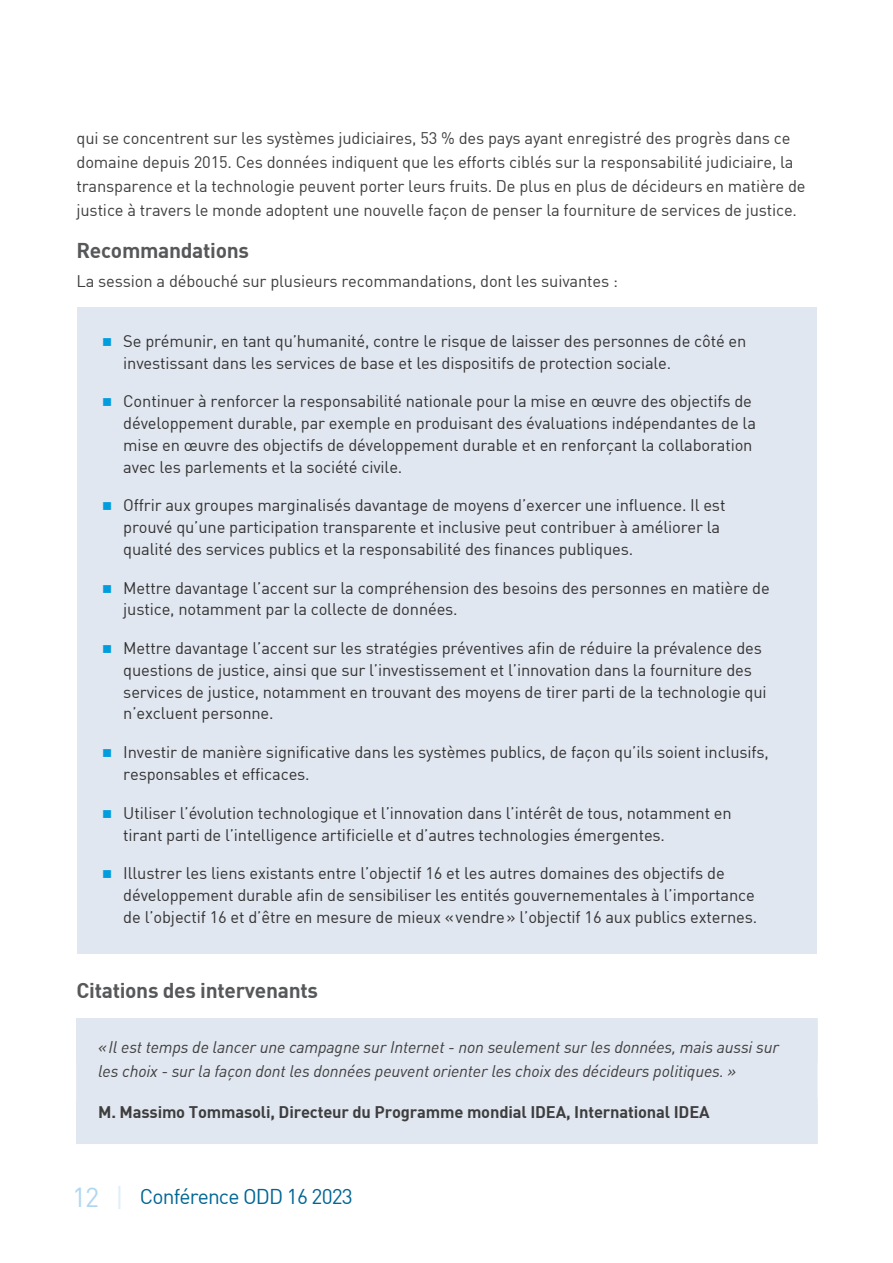
<style>
.page{position:relative;width:893px;height:1263px;background:#fff}
.page>*{position:absolute;margin:0;border:0;box-sizing:border-box;transform-origin:0 0}
.t1{font:21px "DIN Bold";letter-spacing:-.015em;color:#57585a}
.t2{font:21px "DIN";letter-spacing:-.04em;color:#016694}
.t3{font:16.5px/21.8px "DIN";letter-spacing:-.01em;color:#333233}
.Body_Text{font:16.5px/24px "DIN";letter-spacing:-.01em;color:#3e3e3f}
.Quote_Text{font:italic 16.5px/24px "DIN Offc";letter-spacing:-.01em;color:#3e3e3f}
.Quote_Bold{font:16.5px "DIN Bold";letter-spacing:-.01em;color:#3e3e3f}
.s1{font-size:27px;color:#afd7f2}
.s2{font-size:27px;color:#dfeffa}
</style>
<div class="page">
<div style="left:77px;top:307px;width:739px;height:647px;background:#e1e7f0"></div>
<div style="left:77px;top:1040px;width:740px;height:78px;background:#e1e7f0"></div>
<hr style="left:76px;top:1018px;width:2px;height:126px;background:#e1e7f0">
<hr style="left:816px;top:1018px;width:2px;height:126px;background:#e1e7f0">
<div style="left:76px;top:1018px;width:742px;height:45px;background:#e1e7f0"></div>
<div style="left:76px;top:1099px;width:742px;height:45px;background:#e1e7f0"></div>
<p class="Body_Text" style="left:77px;top:126px;width:730px">qui se concentrent sur les systèmes judiciaires, 53 % des pays ayant enregistré des progrès dans ce domaine depuis 2015. Ces données indiquent que les efforts ciblés sur la responsabilité judiciaire, la transparence et la technologie peuvent porter leurs fruits. De plus en plus de décideurs en matière de justice à travers le monde adoptent une nouvelle façon de penser la fourniture de services de justice.</p>
<h3 class="t1" style="left:77px;top:237px;width:174px">Recommandations</h3>
<p class="Body_Text" style="left:77px;top:269px;width:543px">La session a débouché sur plusieurs recommandations, dont les suivantes :</p>
<p class="t3" style="left:123px;top:330px;width:625px">Se prémunir, en tant qu’humanité, contre le risque de laisser des personnes de côté en investissant dans les services de base et les dispositifs de protection sociale.</p>
<p class="t3" style="left:123px;top:390px;width:634px">Continuer à renforcer la responsabilité nationale pour la mise en œuvre des objectifs de développement durable, par exemple en produisant des évaluations indépendantes de la mise en œuvre des objectifs de développement durable et en renforçant la collaboration avec les parlements et la société civile.</p>
<p class="t3" style="left:123px;top:494px;width:604px">Offrir aux groupes marginalisés davantage de moyens d’exercer une influence. Il est prouvé qu’une participation transparente et inclusive peut contribuer à améliorer la qualité des services publics et la responsabilité des finances publiques.</p>
<p class="t3" style="left:123px;top:576px;width:648px">Mettre davantage l’accent sur la compréhension des besoins des personnes en matière de justice, notamment par la collecte de données.</p>
<p class="t3" style="left:123px;top:637px;width:645px">Mettre davantage l’accent sur les stratégies préventives afin de réduire la prévalence des questions de justice, ainsi que sur l’investissement et l’innovation dans la fourniture des services de justice, notamment en trouvant des moyens de tirer parti de la technologie qui n’excluent personne.</p>
<p class="t3" style="left:123px;top:741px;width:647px">Investir de manière significative dans les systèmes publics, de façon qu’ils soient inclusifs, responsables et efficaces.</p>
<p class="t3" style="left:123px;top:802px;width:610px">Utiliser l’évolution technologique et l’innovation dans l’intérêt de tous, notamment en tirant parti de l’intelligence artificielle et d’autres technologies émergentes.</p>
<p class="t3" style="left:123px;top:862px;width:635px">Illustrer les liens existants entre l’objectif 16 et les autres domaines des objectifs de développement durable afin de sensibiliser les entités gouvernementales à l’importance de l’objectif 16 et d’être en mesure de mieux «vendre» l’objectif 16 aux publics externes.</p>
<h3 class="t1" style="left:77px;top:976px;width:243px">Citations des intervenants</h3>
<p class="Quote_Text" style="left:98px;top:1035px;width:682px">« Il est temps de lancer une campagne sur Internet - non seulement sur les données, mais aussi sur les choix - sur la façon dont les données peuvent orienter les choix des décideurs politiques. »</p>
<p class="Quote_Bold" style="left:98px;top:1101px;width:613px">M. Massimo Tommasoli, Directeur du Programme mondial IDEA, International IDEA</p>
<p class="t2" style="left:72px;top:1184px;width:282px"><span class="s1">12</span> <span class="s2">|</span> Conférence ODD 16 2023</p>
</div>
